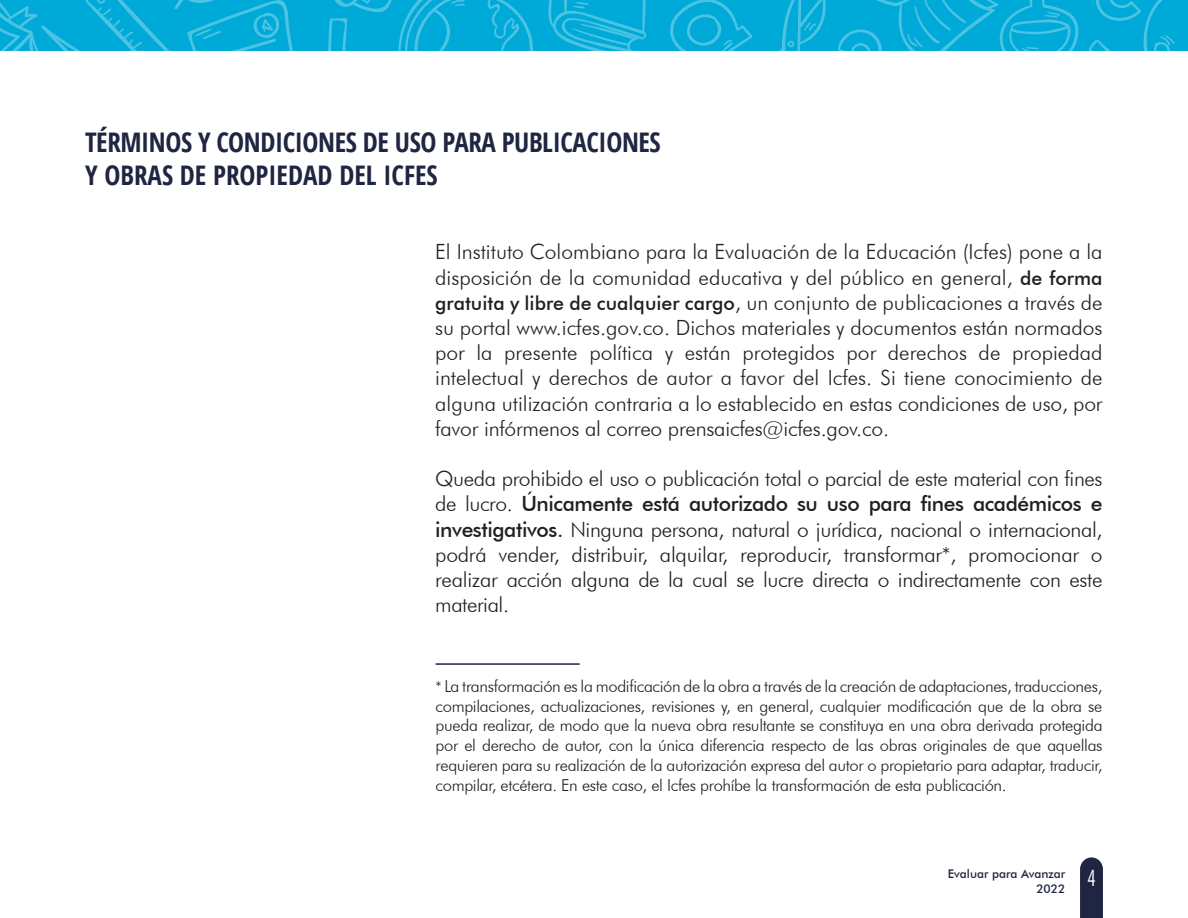
<style>
.page{position:relative;width:1188px;height:918px;background:#fff}
.page>*{position:absolute;margin:0;border:0;box-sizing:border-box;transform-origin:0 0}
.t1{font:700 condensed 27px/32.4px "Open Sans";letter-spacing:-.015em;color:#202542}
.t2{font:300 condensed 22.5px "Futura BT";color:#fff}
.t3{font:300 21px/25.2px "Futura BT";letter-spacing:-.015em;color:#231f20;text-align:justify}
.t4{font:300 16.5px/19.8px "Futura BT";letter-spacing:-.02em;color:#231f20;text-align:justify}
.t5{font:500 12px/14.4px "Futura BT";color:#202542;text-align:right}
.s1{font-weight:500;font-size:19.5px}
.s2{font-weight:500}
.s3{font-size:15px}
</style>
<div class="page">
<svg style="left:1080px;top:857px;width:23px;height:61px"></svg>
<svg style="left:0;top:0;width:1188px;height:51px;background:#0badd9"></svg>
<hr style="left:436px;top:663px;width:144px;height:2px;background:#202542">
<p class="t1" style="left:85px;top:126px;width:577px">TÉRMINOS Y CONDICIONES DE USO PARA PUBLICACIONES<br>Y OBRAS DE PROPIEDAD DEL ICFES</p>
<p class="t3" style="left:435px;top:239px;width:669px">El Instituto Colombiano para la Evaluación de la Educación (Icfes) pone a la disposición de la comunidad educativa y del público en general, <span class="s1">de forma gratuita y libre de cualquier cargo</span>, un conjunto de publicaciones a través de su portal www.icfes.gov.co. Dichos materiales y documentos están normados por la presente política y están protegidos por derechos de propiedad intelectual y derechos de autor a favor del Icfes. Si tiene conocimiento de alguna utilización contraria a lo establecido en estas condiciones de uso, por favor infórmenos al correo prensaicfes@icfes.gov.co.</p>
<p class="t3" style="left:435px;top:466px;width:669px">Queda prohibido el uso o publicación total o parcial de este material con fines de lucro. <span class="s2">Únicamente está autorizado su uso para fines académicos e investigativos.</span> Ninguna persona, natural o jurídica, nacional o internacional, podrá vender, distribuir, alquilar, reproducir, transformar*, promocionar o realizar acción alguna de la cual se lucre directa o indirectamente con este material.</p>
<p class="t4" style="left:436px;top:676px;width:668px"><span class="s3">*</span> La transformación es la modificación de la obra a través de la creación de adaptaciones, traducciones, compilaciones, actualizaciones, revisiones y, en general, cualquier modificación que de la obra se pueda realizar, de modo que la nueva obra resultante se constituya en una obra derivada protegida por el derecho de autor, con la única diferencia respecto de las obras originales de que aquellas requieren para su realización de la autorización expresa del autor o propietario para adaptar, traducir, compilar, etcétera. En este caso, el Icfes prohíbe la transformación de esta publicación.</p>
<p class="t5" style="left:948px;top:867px;width:119px">Evaluar para Avanzar<br>2022</p>
<p class="t2" style="left:1087px;top:865px;width:10px">4</p>
</div>
